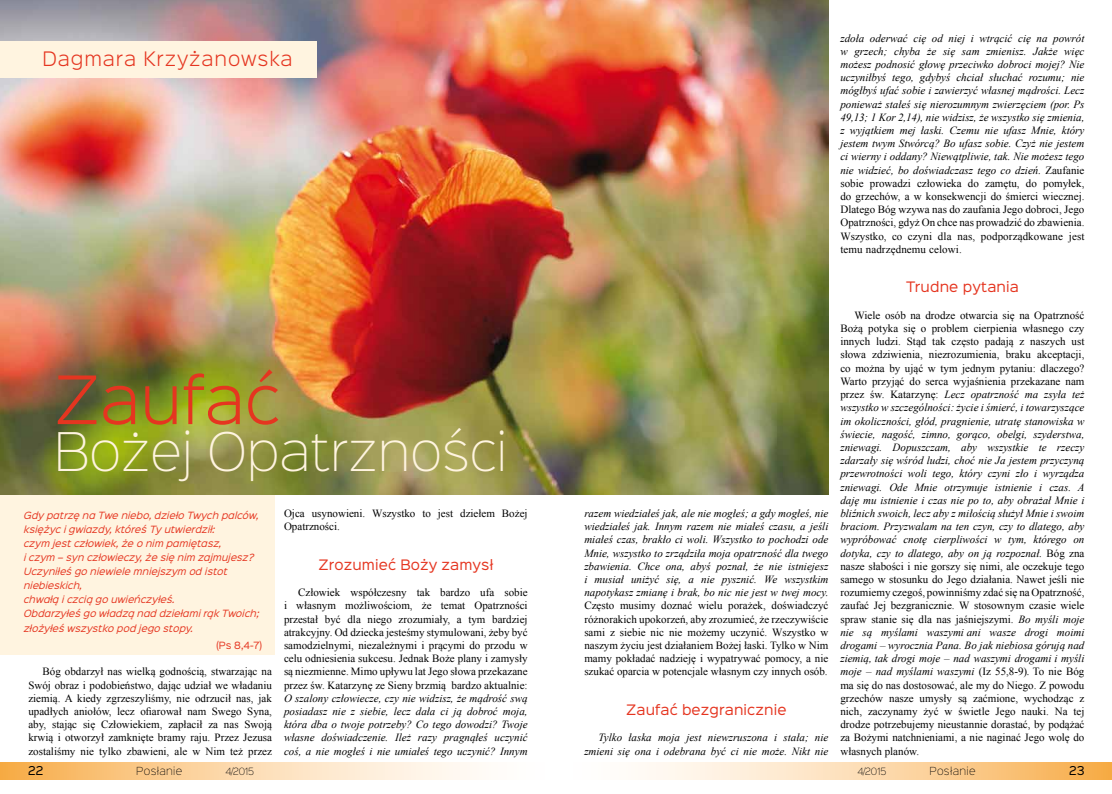
<style>
.page{position:relative;width:1112px;height:794px;background:#fff}
.page>*{position:absolute;margin:0;border:0;box-sizing:border-box;transform-origin:0 0}
.t1{font:300 60px "Sinkin Sans 300";color:#e53520}
.t2{font:48px "Sinkin Sans 200 X Light";color:#fff4e0}
.t3{font:300 18px "Sinkin Sans 300";letter-spacing:.05em;color:#e53520}
.t4{font:13px "Sinkin Sans 400";color:#e53520}
.t5{font:11px/13.2px "Times New Roman";color:#000;text-align:justify}
.t6{font:italic 11px/13.2px "Times New Roman";color:#000;text-align:justify}
.t7{font:11px "Sinkin Sans 400";color:#000}
.t8{font:10px "Sinkin Sans 200 X Light";letter-spacing:.03em;color:#000}
.t9{font:italic 9px/14px "Sinkin Sans 400";color:#e53520}
.t10{font:9px "Sinkin Sans 200 X Light";color:#000}
.t11{font:9px "Sinkin Sans 400";color:#e53520}
.s1{font-style:normal}
.s2{font-style:italic}
</style>
<div class="page">
<div style="left:0;top:494px;width:274px;height:160px;background:#fff4e0"></div>
<img style="left:0;top:0;width:828px;height:494px">
<div style="left:0;top:41px;width:316px;height:37px;background:#fff4e0"></div>
<svg style="left:0;top:762px;width:477px;height:17px;background:#fbd7a9"></svg>
<svg style="left:640px;top:763px;width:471px;height:17px;background:#fbd7a9"></svg>
<h3 class="t3" style="left:42px;top:44px;width:251px">Dagmara Krzyżanowska</h3>
<h1 class="t1" style="left:54px;top:351px;width:227px">Zaufać</h1>
<h2 class="t2" style="left:54px;top:413px;width:454px">Bożej Opatrzności</h2>
<p class="t9" style="left:24px;top:507px;width:237px">Gdy patrzę na Twe niebo, dzieło Twych palców, księżyc i gwiazdy, któreś Ty utwierdził:<br>czym jest człowiek, że o nim pamiętasz,<br>i czym – syn człowieczy, że się nim zajmujesz?<br>Uczyniłeś go niewiele mniejszym od istot niebieskich,<br>chwałą i czcią go uwieńczyłeś.<br>Obdarzyłeś go władzą nad dziełami rąk Twoich;</p>
<p class="t9" style="left:24px;top:620px;width:171px">złożyłeś wszystko pod jego stopy.</p>
<p class="t11" style="left:216px;top:637px;width:47px">(Ps 8,4-7)</p>
<p class="t5" style="left:284px;top:506px;width:245px">Ojca usynowieni. Wszystko to jest dziełem Bożej<br>Opatrzności.</p>
<p class="t4" style="left:318px;top:553px;width:176px">Zrozumieć Boży zamysł</p>
<p class="t5" style="left:284px;top:585px;width:245px;text-indent:14px">Człowiek współczesny tak bardzo ufa sobie i własnym możliwościom, że temat Opatrzności przestał być dla niego zrozumiały, a tym bardziej atrakcyjny. Od dziecka jesteśmy stymulowani, żeby być samodzielnymi, niezależnymi i prącymi do przodu w celu odniesienia sukcesu. Jednak Boże plany i zamysły są niezmienne. Mimo upływu lat Jego słowa przekazane przez św. Katarzynę ze Sieny brzmią bardzo aktualnie:</p>
<p class="t6" style="left:284px;top:691px;width:245px">O szalony człowiecze, czy nie widzisz, że mądrość swą posiadasz nie z siebie, lecz dała ci ją dobroć moja, która dba o twoje potrzeby? Co tego dowodzi? Twoje własne doświadczenie. Ileż razy pragnąłeś uczynić coś, a nie mogłeś i nie umiałeś tego uczynić? Innym</p>
<p class="t5" style="left:28px;top:665px;width:245px;text-indent:14px">Bóg obdarzył nas wielką godnością, stwarzając na Swój obraz i podobieństwo, dając udział we władaniu ziemią. A kiedy zgrzeszyliśmy, nie odrzucił nas, jak upadłych aniołów, lecz ofiarował nam Swego Syna, aby, stając się Człowiekiem, zapłacił za nas Swoją krwią i otworzył zamknięte bramy raju. Przez Jezusa zostaliśmy nie tylko zbawieni, ale w Nim też przez</p>
<p class="t6" style="left:584px;top:506px;width:245px">razem wiedziałeś jak, ale nie mogłeś; a gdy mogłeś, nie wiedziałeś jak. Innym razem nie miałeś czasu, a jeśli miałeś czas, brakło ci woli. Wszystko to pochodzi ode Mnie, wszystko to zrządziła moja opatrzność dla twego zbawienia. Chce ona, abyś poznał, że nie istniejesz i musiał uniżyć się, a nie pysznić. We wszystkim napotykasz zmianę i brak, bo nic nie jest w twej mocy.</p>
<p class="t5" style="left:584px;top:599px;width:245px">Często musimy doznać wielu porażek, doświadczyć różnorakich upokorzeń, aby zrozumieć, że rzeczywiście sami z siebie nic nie możemy uczynić. Wszystko w naszym życiu jest działaniem Bożej łaski. Tylko w Nim mamy pokładać nadzieję i wypatrywać pomocy, a nie szukać oparcia w potencjale własnym czy innych osób.</p>
<p class="t4" style="left:626px;top:699px;width:162px">Zaufać bezgranicznie</p>
<p class="t6" style="left:584px;top:731px;width:245px;text-align:right">Tylko łaska moja jest niewzruszona i stała; nie zmieni się ona i odebrana być ci nie może. Nikt nie</p>
<p class="t6" style="left:840px;top:31px;width:245px">zdoła oderwać cię od niej i wtrącić cię na powrót w grzech; chyba że się sam zmienisz. Jakże więc możesz podnosić głowę przeciwko dobroci mojej? Nie uczyniłbyś tego, gdybyś chciał słuchać rozumu; nie mógłbyś ufać sobie i zawierzyć własnej mądrości. Lecz ponieważ stałeś się nierozumnym zwierzęciem (por. Ps 49,13; 1 Kor 2,14), nie widzisz, że wszystko się zmienia, z wyjątkiem mej łaski. Czemu nie ufasz Mnie, który jestem twym Stwórcą? Bo ufasz sobie. Czyż nie jestem ci wierny i oddany? Niewątpliwie, tak. Nie możesz tego nie widzieć, bo doświadczasz tego co dzień. <span class="s1">Zaufanie sobie prowadzi człowieka do zamętu, do pomyłek, do grzechów, a w konsekwencji do śmierci wiecznej.<br>Dlatego Bóg wzywa nas do zaufania Jego dobroci, Jego Opatrzności, gdyż On chce nas prowadzić do zbawienia.<br>Wszystko, co czyni dla nas, podporządkowane jest temu nadrzędnemu celowi.</span></p>
<p class="t4" style="left:905px;top:276px;width:114px">Trudne pytania</p>
<p class="t5" style="left:840px;top:308px;width:246px;text-indent:14px">Wiele osób na drodze otwarcia się na Opatrzność Bożą potyka się o problem cierpienia własnego czy innych ludzi. Stąd tak często padają z naszych ust słowa zdziwienia, niezrozumienia, braku akceptacji, co można by ująć w tym jednym pytaniu: dlaczego?<br>Warto przyjąć do serca wyjaśnienia przekazane nam przez św. Katarzynę: <span class="s2">Lecz opatrzność ma zsyła też wszystko w szczególności: życie i śmierć, i towarzyszące im okoliczności, głód, pragnienie, utratę stanowiska w świecie, nagość, zimno, gorąco, obelgi, szyderstwa, zniewagi. Dopuszczam, aby wszystkie te rzeczy zdarzały się wśród ludzi, choć nie Ja jestem przyczyną przewrotności woli tego, który czyni zło i wyrządza zniewagi. Ode Mnie otrzymuje istnienie i czas. A daję mu istnienie i czas nie po to, aby obrażał Mnie i bliźnich swoich, lecz aby z miłością służył Mnie i swoim braciom. Przyzwalam na ten czyn, czy to dlatego, aby wypróbować cnotę cierpliwości w tym, którego on dotyka, czy to dlatego, aby on ją rozpoznał.</span> Bóg zna nasze słabości i nie gorszy się nimi, ale oczekuje tego samego w stosunku do Jego działania. Nawet jeśli nie rozumiemy czegoś, powinniśmy zdać się na Opatrzność, zaufać Jej bezgranicznie. W stosownym czasie wiele spraw stanie się dla nas jaśniejszymi. <span class="s2">Bo myśli moje nie są myślami waszymi ani wasze drogi moimi drogami – wyrocznia Pana. Bo jak niebiosa górują nad ziemią, tak drogi moje – nad waszymi drogami i myśli moje – nad myślami waszymi</span> (Iz 55,8-9)<span class="s2">.</span> To nie Bóg ma się do nas dostosować, ale my do Niego. Z powodu grzechów nasze umysły są zaćmione, wychodząc z nich, zaczynamy żyć w świetle Jego nauki. Na tej drodze potrzebujemy nieustannie dorastać, by podążać za Bożymi natchnieniami, a nie naginać Jego wolę do własnych planów.</p>
<p class="t7" style="left:28px;top:761px;width:16px">22</p>
<p class="t8" style="left:136px;top:763px;width:48px">Posłanie</p>
<p class="t10" style="left:225px;top:764px;width:30px">4/2015</p>
<p class="t10" style="left:857px;top:764px;width:30px">4/2015</p>
<p class="t8" style="left:929px;top:763px;width:48px">Posłanie</p>
<p class="t7" style="left:1068px;top:761px;width:17px">23</p>
</div>
